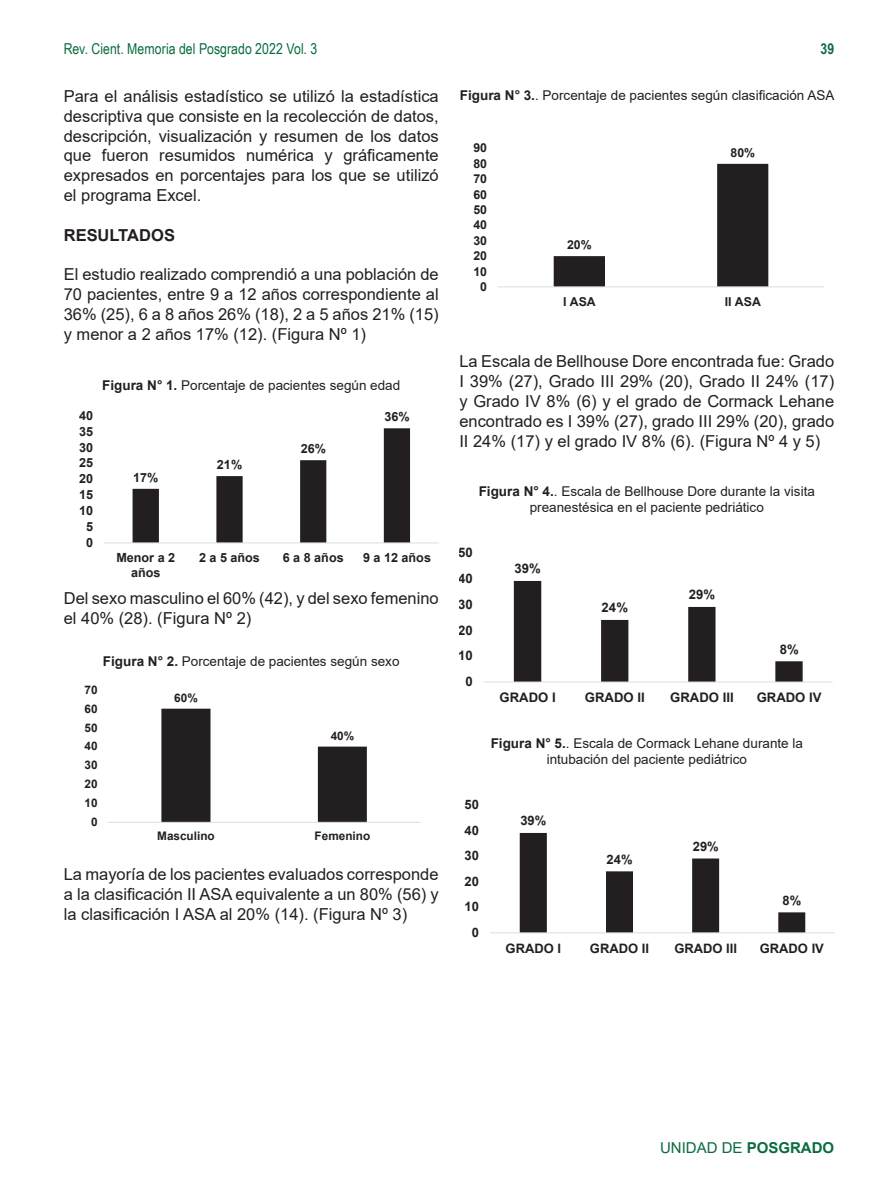
<style>
.page{position:relative;width:893px;height:1191px;background:#fff}
.page>*{position:absolute;margin:0;border:0;box-sizing:border-box;transform-origin:0 0}
.numeración{font:16.5px/19.8px "Arial";color:#231f20;text-align:justify}
.numeración-2{font:700 16.5px "Arial";color:#231f20}
.t1{font:15px "Arial Narrow";letter-spacing:.005em;color:#0a6b40}
.t2{font:15px "Arial";color:#0a6b40}
.t3{font:700 15px "Arial Narrow";color:#0a6b40}
.subtítulo{font:13.5px/16.2px "Arial";color:#231f20;text-align:center}
.t4{font:700 13.2px "Arial";color:#231f20}
.t5{font:700 13.05px "Arial";color:#231f20}
.t6{font:700 12.9px "Arial";color:#231f20}
.t7{font:700 12.6px/14.5px "Arial";color:#231f20;text-align:center}
.t8{font:700 12.3px "Arial";letter-spacing:.005em;color:#231f20}
.t9{font:700 11.7px "Arial";color:#231f20}
.s1{font-weight:700}
</style>
<div class="page">
<svg style="left:133px;top:428px;width:277px;height:114px"></svg>
<hr style="left:104px;top:542px;width:335px;height:1px;background:#dcdddf">
<svg style="left:161px;top:708px;width:206px;height:114px"></svg>
<hr style="left:108px;top:822px;width:313px;height:1px;background:#dcdddf">
<svg style="left:554px;top:164px;width:214px;height:122px"></svg>
<hr style="left:498px;top:286px;width:326px;height:1px;background:#dcdddf">
<svg style="left:514px;top:581px;width:289px;height:100px"></svg>
<hr style="left:484px;top:681px;width:349px;height:1px;background:#dcdddf">
<svg style="left:520px;top:833px;width:285px;height:99px"></svg>
<hr style="left:490px;top:932px;width:344px;height:1px;background:#dcdddf">
<p class="t1" style="left:64px;top:38px;width:255px">Rev. Cient. Memoria del Posgrado 2022 Vol. 3</p>
<p class="t3" style="left:821px;top:37px;width:15px">39</p>
<p class="numeración" style="left:64px;top:86px;width:376px">Para el análisis estadístico se utilizó la estadística descriptiva que consiste en la recolección de datos, descripción, visualización y resumen de los datos que fueron resumidos numérica y gráficamente expresados en porcentajes para los que se utilizó el programa Excel.</p>
<p class="numeración-2" style="left:64px;top:223px;width:113px">RESULTADOS</p>
<p class="numeración" style="left:64px;top:264px;width:376px">El estudio realizado comprendió a una población de 70 pacientes, entre 9 a 12 años correspondiente al 36% (25), 6 a 8 años 26% (18), 2 a 5 años 21% (15) y menor a 2 años 17% (12). (Figura Nº 1)</p>
<p class="subtítulo" style="left:460px;top:87px;width:376px"><span class="s1">Figura N° 3.</span>. Porcentaje de pacientes según clasificación ASA</p>
<p class="t8" style="left:473px;top:139px;width:15px">90</p>
<p class="t8" style="left:730px;top:144px;width:26px">80%</p>
<p class="t8" style="left:473px;top:155px;width:15px">80</p>
<p class="t8" style="left:473px;top:170px;width:15px">70</p>
<p class="t8" style="left:473px;top:186px;width:15px">60</p>
<p class="t8" style="left:473px;top:201px;width:15px">50</p>
<p class="t8" style="left:473px;top:216px;width:15px">40</p>
<p class="t8" style="left:473px;top:232px;width:15px">30</p>
<p class="t8" style="left:567px;top:236px;width:26px">20%</p>
<p class="t8" style="left:473px;top:247px;width:15px">20</p>
<p class="t8" style="left:473px;top:262px;width:15px">10</p>
<p class="t8" style="left:480px;top:278px;width:8px">0</p>
<p class="t8" style="left:563px;top:292px;width:34px">I ASA</p>
<p class="t8" style="left:725px;top:292px;width:38px">II ASA</p>
<p class="t7" style="left:79px;top:408px;width:16px">40</p>
<p class="t7" style="left:79px;top:424px;width:16px">35</p>
<p class="t7" style="left:79px;top:440px;width:16px">30</p>
<p class="t7" style="left:79px;top:456px;width:16px">25</p>
<p class="t7" style="left:79px;top:472px;width:16px">20</p>
<p class="t7" style="left:79px;top:488px;width:16px">15</p>
<p class="t7" style="left:79px;top:503px;width:16px">10</p>
<p class="t7" style="left:86px;top:519px;width:9px">5</p>
<p class="t7" style="left:86px;top:535px;width:9px">0</p>
<p class="subtítulo" style="left:102px;top:377px;width:300px"><span class="s1">Figura N° 1.</span> Porcentaje de pacientes según edad</p>
<p class="t7" style="left:133px;top:470px;width:27px">17%</p>
<p class="t7" style="left:217px;top:457px;width:27px">21%</p>
<p class="t7" style="left:301px;top:441px;width:27px">26%</p>
<p class="t7" style="left:384px;top:409px;width:27px">36%</p>
<p class="t7" style="left:116px;top:550px;width:60px">Menor a 2 años</p>
<p class="t7" style="left:199px;top:550px;width:62px">2 a 5 años</p>
<p class="t7" style="left:283px;top:550px;width:62px">6 a 8 años</p>
<p class="t7" style="left:363px;top:550px;width:69px">9 a 12 años</p>
<p class="numeración" style="left:64px;top:588px;width:376px">Del sexo masculino el 60% (42), y del sexo femenino el 40% (28). (Figura Nº 2)</p>
<p class="subtítulo" style="left:103px;top:653px;width:298px"><span class="s1">Figura N° 2.</span> Porcentaje de pacientes según sexo</p>
<p class="t9" style="left:85px;top:681px;width:15px">70</p>
<p class="t9" style="left:85px;top:700px;width:15px">60</p>
<p class="t9" style="left:85px;top:719px;width:15px">50</p>
<p class="t9" style="left:85px;top:738px;width:15px">40</p>
<p class="t9" style="left:85px;top:757px;width:15px">30</p>
<p class="t9" style="left:85px;top:776px;width:15px">20</p>
<p class="t9" style="left:85px;top:795px;width:15px">10</p>
<p class="t9" style="left:91px;top:813px;width:8px">0</p>
<p class="t9" style="left:174px;top:689px;width:25px">60%</p>
<p class="t9" style="left:331px;top:727px;width:25px">40%</p>
<p class="t9" style="left:157px;top:828px;width:59px">Masculino</p>
<p class="t9" style="left:315px;top:828px;width:57px">Femenino</p>
<p class="numeración" style="left:64px;top:864px;width:376px">La mayoría de los pacientes evaluados corresponde a la clasificación II ASA equivalente a un 80% (56) y la clasificación I ASA al 20% (14). (Figura Nº 3)</p>
<p class="numeración" style="left:459px;top:351px;width:376px">La Escala de Bellhouse Dore encontrada fue: Grado I 39% (27), Grado III 29% (20), Grado II 24% (17) y Grado IV 8% (6) y el grado de Cormack Lehane encontrado es I 39% (27), grado III 29% (20), grado II 24% (17) y el grado IV 8% (6). (Figura Nº 4 y 5)</p>
<p class="subtítulo" style="left:479px;top:483px;width:338px"><span class="s1">Figura N° 4.</span>. Escala de Bellhouse Dore durante la visita preanestésica en el paciente pedriático</p>
<p class="t5" style="left:458px;top:543px;width:16px">50</p>
<p class="t5" style="left:458px;top:569px;width:16px">40</p>
<p class="t5" style="left:458px;top:595px;width:16px">30</p>
<p class="t5" style="left:458px;top:620px;width:16px">20</p>
<p class="t5" style="left:458px;top:646px;width:16px">10</p>
<p class="t5" style="left:465px;top:672px;width:9px">0</p>
<p class="t6" style="left:465px;top:795px;width:16px">50</p>
<p class="t6" style="left:465px;top:821px;width:16px">40</p>
<p class="t6" style="left:465px;top:846px;width:16px">30</p>
<p class="t6" style="left:465px;top:872px;width:16px">20</p>
<p class="t6" style="left:465px;top:898px;width:16px">10</p>
<p class="t6" style="left:472px;top:923px;width:9px">0</p>
<p class="t5" style="left:514px;top:559px;width:28px">39%</p>
<p class="t5" style="left:602px;top:598px;width:28px">24%</p>
<p class="t5" style="left:689px;top:585px;width:28px">29%</p>
<p class="t4" style="left:780px;top:640px;width:21px">8%</p>
<p class="t5" style="left:499px;top:688px;width:58px">GRADO I</p>
<p class="t5" style="left:585px;top:688px;width:61px">GRADO II</p>
<p class="t5" style="left:670px;top:688px;width:65px">GRADO III</p>
<p class="t5" style="left:757px;top:688px;width:66px">GRADO IV</p>
<p class="subtítulo" style="left:491px;top:735px;width:314px"><span class="s1">Figura N° 5.</span>. Escala de Cormack Lehane durante la intubación del paciente pediátrico</p>
<p class="t6" style="left:520px;top:811px;width:28px">39%</p>
<p class="t6" style="left:606px;top:850px;width:28px">24%</p>
<p class="t6" style="left:693px;top:837px;width:28px">29%</p>
<p class="t6" style="left:782px;top:891px;width:20px">8%</p>
<p class="t6" style="left:506px;top:939px;width:57px">GRADO I</p>
<p class="t6" style="left:590px;top:939px;width:61px">GRADO II</p>
<p class="t6" style="left:674px;top:939px;width:64px">GRADO III</p>
<p class="t6" style="left:760px;top:939px;width:66px">GRADO IV</p>
<p class="t2" style="left:660px;top:1137px;width:176px">UNIDAD DE <span class="s1">POSGRADO</span></p>
</div>
